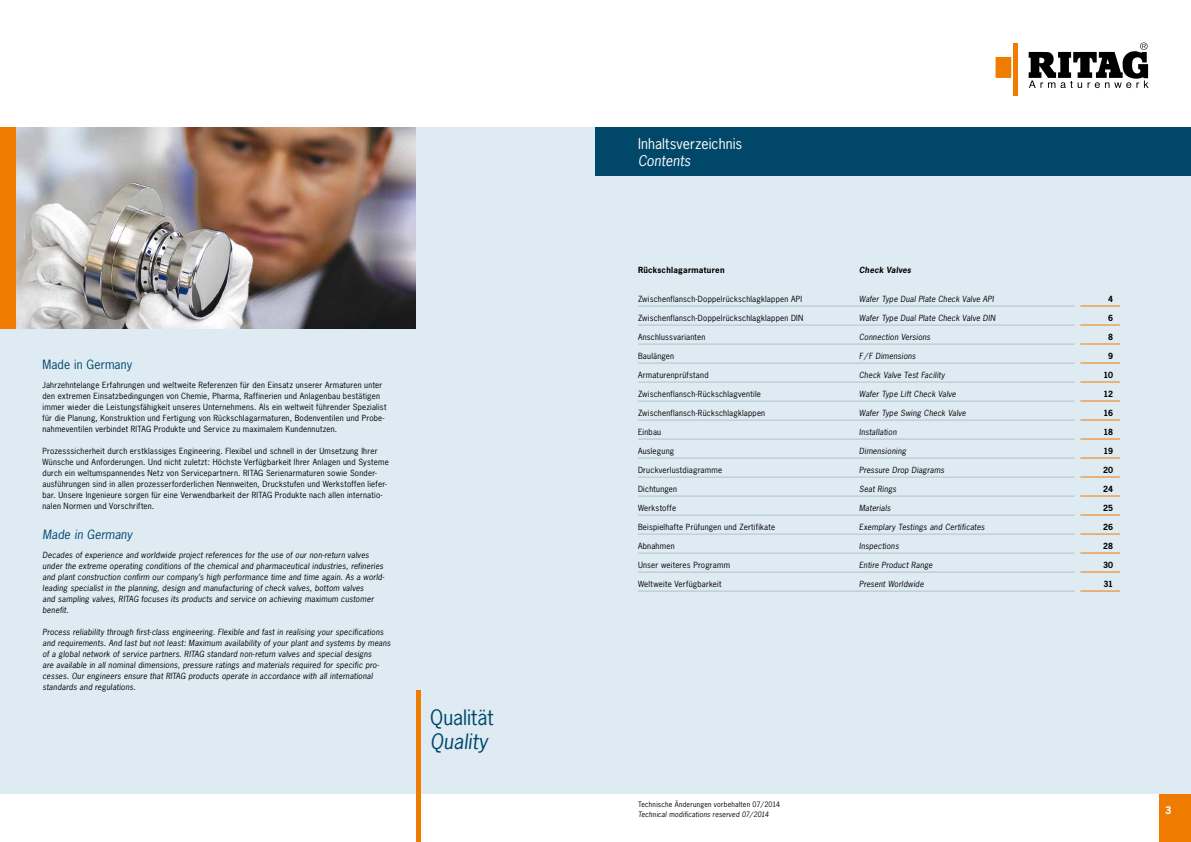
<style>
.page{position:relative;width:1191px;height:842px;background:#fff}
.page>*{position:absolute;margin:0;border:0;box-sizing:border-box;transform-origin:0 0}
.t1{font:20px "News Gothic";color:#00476a}
.t2{font:italic 20px "News Gothic";letter-spacing:.01em;color:#00476a}
.t3{font:14px "News Gothic";letter-spacing:.01em;color:#fff}
.t4{font:italic 14px "News Gothic";letter-spacing:.01em;color:#fff}
.t5{font:12px "News Gothic";letter-spacing:.01em;color:#00476a}
.t6{font:italic 12px "News Gothic";letter-spacing:.015em;color:#00476a}
.t7{font:700 10px "News Gothic";color:#fff}
.t8{font:8px/11px "News Gothic";letter-spacing:.025em;color:#000}
.t9{font:italic 8px/11px "News Gothic";letter-spacing:.025em;color:#000}
.t10{font:700 8px "News Gothic";letter-spacing:.025em;color:#000}
.t11{font:italic 700 8px "News Gothic";letter-spacing:.025em;color:#000}
.t12{font:7px "News Gothic";letter-spacing:.03em;color:#000}
.t13{font:italic 7px "News Gothic";letter-spacing:.025em;color:#000}
</style>
<div class="page">
<div style="left:1013px;top:43px;width:5px;height:52px;background:#ef7c00"></div>
<div style="left:995px;top:57px;width:16px;height:21px;background:#ef7c00"></div>
<svg style="left:1028px;top:43px;width:120px;height:45px"></svg>
<div style="left:1159px;top:794px;width:32px;height:48px;background:#ef7c00"></div>
<div style="left:595px;top:176px;width:596px;height:618px;background:#deebf3"></div>
<div style="left:0;top:128px;width:595px;height:666px;background:#deebf3"></div>
<div style="left:595px;top:128px;width:596px;height:48px;background:#00476a"></div>
<hr style="left:638px;top:306px;width:436px;height:1px;background:#afc2cc">
<hr style="left:1080px;top:305px;width:40px;height:1px;background:#ef7c00">
<hr style="left:638px;top:325px;width:436px;height:1px;background:#afc2cc">
<hr style="left:1080px;top:324px;width:40px;height:1px;background:#ef7c00">
<hr style="left:638px;top:344px;width:436px;height:1px;background:#afc2cc">
<hr style="left:1080px;top:343px;width:40px;height:1px;background:#ef7c00">
<hr style="left:638px;top:363px;width:436px;height:1px;background:#afc2cc">
<hr style="left:1080px;top:362px;width:40px;height:1px;background:#ef7c00">
<hr style="left:638px;top:382px;width:436px;height:1px;background:#afc2cc">
<hr style="left:1080px;top:381px;width:40px;height:1px;background:#ef7c00">
<hr style="left:638px;top:401px;width:436px;height:1px;background:#afc2cc">
<hr style="left:1080px;top:400px;width:40px;height:1px;background:#ef7c00">
<hr style="left:638px;top:420px;width:436px;height:1px;background:#afc2cc">
<hr style="left:1080px;top:419px;width:40px;height:1px;background:#ef7c00">
<hr style="left:638px;top:439px;width:436px;height:1px;background:#afc2cc">
<hr style="left:1080px;top:438px;width:40px;height:1px;background:#ef7c00">
<hr style="left:638px;top:458px;width:436px;height:1px;background:#afc2cc">
<hr style="left:1080px;top:457px;width:40px;height:1px;background:#ef7c00">
<hr style="left:638px;top:477px;width:436px;height:1px;background:#afc2cc">
<hr style="left:1080px;top:476px;width:40px;height:1px;background:#ef7c00">
<hr style="left:638px;top:496px;width:436px;height:1px;background:#afc2cc">
<hr style="left:1080px;top:495px;width:40px;height:1px;background:#ef7c00">
<hr style="left:638px;top:515px;width:436px;height:1px;background:#afc2cc">
<hr style="left:1080px;top:514px;width:40px;height:1px;background:#ef7c00">
<hr style="left:638px;top:534px;width:436px;height:1px;background:#afc2cc">
<hr style="left:1080px;top:533px;width:40px;height:1px;background:#ef7c00">
<hr style="left:638px;top:553px;width:436px;height:1px;background:#afc2cc">
<hr style="left:1080px;top:552px;width:40px;height:1px;background:#ef7c00">
<hr style="left:638px;top:572px;width:436px;height:1px;background:#afc2cc">
<hr style="left:1080px;top:571px;width:40px;height:1px;background:#ef7c00">
<hr style="left:638px;top:591px;width:436px;height:1px;background:#afc2cc">
<hr style="left:1080px;top:590px;width:40px;height:1px;background:#ef7c00">
<img style="left:16px;top:128px;width:400px;height:201px">
<div style="left:0;top:128px;width:16px;height:201px;background:#ef7c00"></div>
<hr style="left:416px;top:690px;width:4px;height:152px;background:#ef7c00">
<h3 class="t5" style="left:43px;top:357px;width:91px">Made in Germany</h3>
<p class="t8" style="left:43px;top:379px;width:345px">Jahrzehntelange Erfahrungen und weltweite Referenzen für den Einsatz unserer Armaturen unter den extremen Einsatzbedingungen von Chemie, Pharma, Raffinerien und Anlagenbau bestätigen immer wieder die Leistungsfähigkeit unseres Unternehmens. Als ein weltweit führender Spezialist für die Planung, Konstruktion und Fertigung von Rückschlagarmaturen, Bodenventilen und Probe&shy;nahmeventilen verbindet RITAG Produkte und Service zu maximalem Kundennutzen.</p>
<p class="t8" style="left:43px;top:445px;width:348px">Prozesssicherheit durch erstklassiges Engineering. Flexibel und schnell in der Umsetzung Ihrer Wünsche und Anforderungen. Und nicht zuletzt: Höchste Verfügbarkeit Ihrer Anlagen und Systeme durch ein weltumspannendes Netz von Servicepartnern. RITAG Serienarmaturen sowie Sonder&shy;ausführungen sind in allen prozesserforderlichen Nennweiten, Druckstufen und Werkstoffen liefer&shy;bar. Unsere Ingenieure sorgen für eine Verwendbarkeit der RITAG Produkte nach allen internatio&shy;nalen Normen und Vorschriften.</p>
<h3 class="t6" style="left:43px;top:527px;width:91px">Made in Germany</h3>
<p class="t9" style="left:43px;top:549px;width:343px">Decades of experience and worldwide project references for the use of our non-return valves under the extreme operating conditions of the chemical and pharmaceutical industries, refineries and plant construction confirm our company’s high performance time and time again. As a world&shy;leading specialist in the planning, design and manufacturing of check valves, bottom valves<br>and sampling valves, RITAG focuses its products and service on achieving maximum customer benefit.</p>
<p class="t9" style="left:43px;top:626px;width:350px">Process reliability through first-class engineering. Flexible and fast in realising your specifications and requirements. And last but not least: Maximum availability of your plant and systems by means of a global network of service partners. RITAG standard non-return valves and special designs<br>are available in all nominal dimensions, pressure ratings and materials required for specific pro&shy;cesses. Our engineers ensure that RITAG products operate in accordance with all international standards and regulations.</p>
<h1 class="t1" style="left:430px;top:705px;width:65px">Qualität</h1>
<h1 class="t2" style="left:430px;top:729px;width:59px">Quality</h1>
<h2 class="t3" style="left:638px;top:134px;width:106px">Inhaltsverzeichnis</h2>
<h2 class="t4" style="left:638px;top:151px;width:54px">Contents</h2>
<p class="t10" style="left:638px;top:265px;width:88px">Rückschlagarmaturen</p>
<p class="t11" style="left:859px;top:265px;width:53px">Check Valves</p>
<p class="t8" style="left:638px;top:293px;width:166px">Zwischenflansch-Doppelrückschlagklappen API</p>
<p class="t9" style="left:859px;top:293px;width:136px">Wafer Type Dual Plate Check Valve API</p>
<p class="t10" style="left:1108px;top:294px;width:6px">4</p>
<p class="t8" style="left:638px;top:312px;width:167px">Zwischenflansch-Doppelrückschlagklappen DIN</p>
<p class="t9" style="left:859px;top:312px;width:137px">Wafer Type Dual Plate Check Valve DIN</p>
<p class="t10" style="left:1108px;top:313px;width:6px">6</p>
<p class="t8" style="left:638px;top:331px;width:69px">Anschlussvarianten</p>
<p class="t9" style="left:859px;top:331px;width:73px">Connection Versions</p>
<p class="t10" style="left:1108px;top:332px;width:6px">8</p>
<p class="t8" style="left:638px;top:350px;width:38px">Baulängen</p>
<p class="t9" style="left:859px;top:350px;width:58px">F / F Dimensions</p>
<p class="t10" style="left:1108px;top:351px;width:6px">9</p>
<p class="t8" style="left:638px;top:369px;width:72px">Armaturenprüfstand</p>
<p class="t9" style="left:859px;top:369px;width:87px">Check Valve Test Facility</p>
<p class="t10" style="left:1103px;top:370px;width:11px">10</p>
<p class="t8" style="left:638px;top:388px;width:124px">Zwischenflansch-Rückschlagventile</p>
<p class="t9" style="left:859px;top:388px;width:98px">Wafer Type Lift Check Valve</p>
<p class="t10" style="left:1103px;top:389px;width:11px">12</p>
<p class="t8" style="left:638px;top:407px;width:129px">Zwischenflansch-Rückschlagklappen</p>
<p class="t9" style="left:859px;top:407px;width:108px">Wafer Type Swing Check Valve</p>
<p class="t10" style="left:1103px;top:408px;width:11px">16</p>
<p class="t8" style="left:638px;top:426px;width:25px">Einbau</p>
<p class="t9" style="left:859px;top:426px;width:39px">Installation</p>
<p class="t10" style="left:1103px;top:427px;width:11px">18</p>
<p class="t8" style="left:638px;top:445px;width:38px">Auslegung</p>
<p class="t9" style="left:859px;top:445px;width:49px">Dimensioning</p>
<p class="t10" style="left:1103px;top:446px;width:11px">19</p>
<p class="t8" style="left:638px;top:464px;width:86px">Druckverlustdiagramme</p>
<p class="t9" style="left:859px;top:464px;width:87px">Pressure Drop Diagrams</p>
<p class="t10" style="left:1103px;top:465px;width:12px">20</p>
<p class="t8" style="left:638px;top:483px;width:41px">Dichtungen</p>
<p class="t9" style="left:859px;top:483px;width:39px">Seat Rings</p>
<p class="t10" style="left:1103px;top:484px;width:11px">24</p>
<p class="t8" style="left:638px;top:502px;width:40px">Werkstoffe</p>
<p class="t9" style="left:859px;top:502px;width:33px">Materials</p>
<p class="t10" style="left:1103px;top:503px;width:12px">25</p>
<p class="t8" style="left:638px;top:521px;width:139px">Beispielhafte Prüfungen und Zertifikate</p>
<p class="t9" style="left:859px;top:521px;width:127px">Exemplary Testings and Certificates</p>
<p class="t10" style="left:1103px;top:522px;width:12px">26</p>
<p class="t8" style="left:638px;top:540px;width:38px">Abnahmen</p>
<p class="t9" style="left:859px;top:540px;width:41px">Inspections</p>
<p class="t10" style="left:1103px;top:541px;width:12px">28</p>
<p class="t8" style="left:638px;top:559px;width:94px">Unser weiteres Programm</p>
<p class="t9" style="left:859px;top:559px;width:75px">Entire Product Range</p>
<p class="t10" style="left:1103px;top:560px;width:12px">30</p>
<p class="t8" style="left:638px;top:578px;width:85px">Weltweite Verfügbarkeit</p>
<p class="t9" style="left:859px;top:578px;width:66px">Present Worldwide</p>
<p class="t10" style="left:1103px;top:579px;width:11px">31</p>
<p class="t12" style="left:638px;top:800px;width:144px">Technische Änderungen vorbehalten 07/2014</p>
<p class="t13" style="left:638px;top:810px;width:132px">Technical modifications reserved 07/2014</p>
<p class="t7" style="left:1165px;top:803px;width:8px">3</p>
</div>
